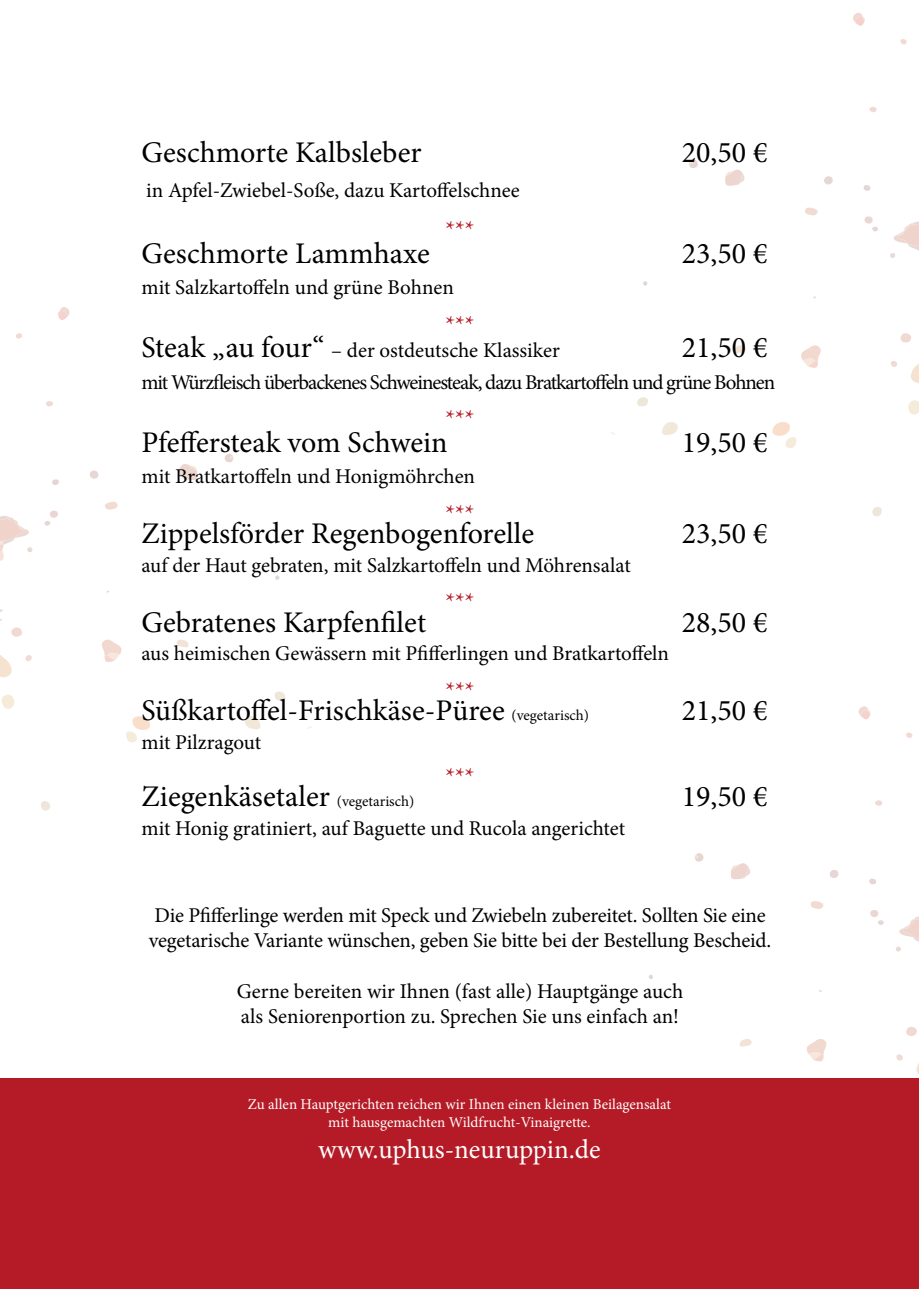
<style>
.page{position:relative;width:919px;height:1289px;background:#fff}
.page>*{position:absolute;margin:0;border:0;box-sizing:border-box;transform-origin:0 0}
.t1{font:30px "Minion Pro";color:#000}
.t2{font:27px "Minion Pro";letter-spacing:-.005em;color:#fff}
.t3{font:24px "Minion Pro";color:#b51b26}
.t4{font:21px/25.2px "Minion Pro";letter-spacing:-.005em;color:#000}
.t5{font:21px "Minion Pro";letter-spacing:-.05em;color:#000}
.t6{font:15px/18px "Minion Pro";color:#fff;text-align:center}
.s1{font-size:30px}
.s2{font-size:15px}
</style>
<div class="page">
<svg style="left:0;top:655px;width:12px;height:22px"></svg>
<svg style="left:245px;top:716px;width:16px;height:13px"></svg>
<svg style="left:1px;top:694px;width:13px;height:14px"></svg>
<svg style="left:126px;top:716px;width:24px;height:26px"></svg>
<svg style="left:274px;top:691px;width:12px;height:9px"></svg>
<svg style="left:41px;top:801px;width:9px;height:9px"></svg>
<svg style="left:11px;top:627px;width:11px;height:9px"></svg>
<svg style="left:105px;top:502px;width:13px;height:7px"></svg>
<svg style="left:176px;top:639px;width:13px;height:8px"></svg>
<svg style="left:90px;top:470px;width:9px;height:8px"></svg>
<svg style="left:102px;top:639px;width:20px;height:23px"></svg>
<svg style="left:52px;top:479px;width:7px;height:6px"></svg>
<svg style="left:46px;top:401px;width:7px;height:5px"></svg>
<svg style="left:25px;top:655px;width:7px;height:6px"></svg>
<svg style="left:16px;top:333px;width:6px;height:5px"></svg>
<svg style="left:44px;top:510px;width:14px;height:15px"></svg>
<svg style="left:275px;top:575px;width:4px;height:5px"></svg>
<svg style="left:224px;top:453px;width:9px;height:9px"></svg>
<svg style="left:58px;top:307px;width:12px;height:13px"></svg>
<svg style="left:178px;top:464px;width:20px;height:16px"></svg>
<svg style="left:0;top:516px;width:32px;height:45px"></svg>
<svg style="left:916px;top:1065px;width:2px;height:9px"></svg>
<svg style="left:906px;top:1027px;width:11px;height:8px"></svg>
<svg style="left:810px;top:901px;width:13px;height:7px"></svg>
<svg style="left:740px;top:1039px;width:11px;height:7px"></svg>
<svg style="left:829px;top:870px;width:9px;height:8px"></svg>
<svg style="left:806px;top:1039px;width:21px;height:22px"></svg>
<svg style="left:869px;top:878px;width:7px;height:6px"></svg>
<svg style="left:875px;top:800px;width:7px;height:5px"></svg>
<svg style="left:896px;top:1054px;width:6px;height:6px"></svg>
<svg style="left:906px;top:732px;width:6px;height:6px"></svg>
<svg style="left:870px;top:910px;width:14px;height:15px"></svg>
<svg style="left:649px;top:975px;width:4px;height:4px"></svg>
<svg style="left:896px;top:917px;width:22px;height:34px"></svg>
<svg style="left:694px;top:853px;width:10px;height:8px"></svg>
<svg style="left:858px;top:706px;width:12px;height:13px"></svg>
<svg style="left:731px;top:863px;width:19px;height:16px"></svg>
<svg style="left:911px;top:364px;width:7px;height:19px"></svg>
<svg style="left:662px;top:422px;width:16px;height:13px"></svg>
<svg style="left:908px;top:400px;width:10px;height:14px"></svg>
<svg style="left:772px;top:422px;width:25px;height:26px"></svg>
<svg style="left:637px;top:397px;width:11px;height:9px"></svg>
<svg style="left:872px;top:507px;width:9px;height:9px"></svg>
<svg style="left:900px;top:333px;width:11px;height:9px"></svg>
<svg style="left:805px;top:207px;width:13px;height:8px"></svg>
<svg style="left:734px;top:345px;width:12px;height:8px"></svg>
<svg style="left:824px;top:176px;width:8px;height:8px"></svg>
<svg style="left:801px;top:345px;width:20px;height:23px"></svg>
<svg style="left:863px;top:185px;width:7px;height:6px"></svg>
<svg style="left:869px;top:107px;width:7px;height:5px"></svg>
<svg style="left:891px;top:361px;width:6px;height:6px"></svg>
<svg style="left:900px;top:39px;width:6px;height:5px"></svg>
<svg style="left:864px;top:216px;width:14px;height:15px"></svg>
<svg style="left:643px;top:281px;width:4px;height:4px"></svg>
<svg style="left:890px;top:221px;width:29px;height:37px"></svg>
<svg style="left:689px;top:159px;width:9px;height:9px"></svg>
<svg style="left:853px;top:13px;width:12px;height:13px"></svg>
<svg style="left:725px;top:170px;width:20px;height:16px"></svg>
<div style="left:0;top:1078px;width:918px;height:210px;background:#b51b26"></div>
<h1 class="t1" style="left:141px;top:132px;width:281px">Geschmorte Kalbsleber</h1>
<h1 class="t1" style="left:681px;top:132px;width:87px">20,50 €</h1>
<p class="t4" style="left:146px;top:177px;width:375px">in Apfel-Zwiebel-Soße, dazu Kartoffelschnee</p>
<p class="t3" style="left:445px;top:213px;width:31px">***</p>
<h1 class="t1" style="left:141px;top:233px;width:290px">Geschmorte Lammhaxe</h1>
<h1 class="t1" style="left:681px;top:233px;width:87px">23,50 €</h1>
<p class="t4" style="left:141px;top:275px;width:314px">mit Salzkartoffeln und grüne Bohnen</p>
<p class="t3" style="left:445px;top:308px;width:31px">***</p>
<p class="t4" style="left:141px;top:338px;width:420px"><span class="s1">Steak „au four“</span> – der ostdeutsche Klassiker</p>
<h1 class="t1" style="left:681px;top:327px;width:87px">21,50 €</h1>
<p class="t5" style="left:141px;top:368px;width:635px">mit Würzfleisch überbackenes Schweinesteak, dazu Bratkartoffeln und grüne Bohnen</p>
<p class="t3" style="left:445px;top:402px;width:31px">***</p>
<h1 class="t1" style="left:141px;top:422px;width:307px">Pfeffersteak vom Schwein</h1>
<h1 class="t1" style="left:681px;top:422px;width:87px">19,50 €</h1>
<p class="t4" style="left:141px;top:464px;width:335px">mit Bratkartoffeln und Honigmöhrchen</p>
<p class="t3" style="left:445px;top:497px;width:31px">***</p>
<h1 class="t1" style="left:141px;top:513px;width:394px">Zippelsförder Regenbogenforelle</h1>
<h1 class="t1" style="left:681px;top:513px;width:87px">23,50 €</h1>
<p class="t4" style="left:141px;top:552px;width:490px">auf der Haut gebraten, mit Salzkartoffeln und Möhrensalat</p>
<p class="t3" style="left:445px;top:585px;width:31px">***</p>
<h1 class="t1" style="left:141px;top:602px;width:286px">Gebratenes Karpfenfilet</h1>
<h1 class="t1" style="left:681px;top:602px;width:87px">28,50 €</h1>
<p class="t4" style="left:141px;top:641px;width:529px">aus heimischen Gewässern mit Pfifferlingen und Bratkartoffeln</p>
<p class="t3" style="left:445px;top:674px;width:31px">***</p>
<h1 class="t1" style="left:141px;top:690px;width:449px">Süßkartoffel-Frischkäse-Püree <span class="s2">(vegetarisch)</span></h1>
<h1 class="t1" style="left:681px;top:690px;width:87px">21,50 €</h1>
<p class="t4" style="left:141px;top:729px;width:121px">mit Pilzragout</p>
<p class="t3" style="left:445px;top:759px;width:31px">***</p>
<h1 class="t1" style="left:141px;top:776px;width:274px">Ziegenkäsetaler <span class="s2">(vegetarisch)</span></h1>
<h1 class="t1" style="left:681px;top:776px;width:87px">19,50 €</h1>
<p class="t4" style="left:141px;top:815px;width:485px">mit Honig gratiniert, auf Baguette und Rucola angerichtet</p>
<p class="t4" style="left:149px;top:902px;width:623px">Die Pfifferlinge werden mit Speck und Zwiebeln zubereitet. Sollten Sie eine vegetarische Variante wünschen, geben Sie bitte bei der Bestellung Bescheid.</p>
<p class="t4" style="left:237px;top:978px;width:448px">Gerne bereiten wir Ihnen (fast alle) Hauptgänge auch als Seniorenportion zu. Sprechen Sie uns einfach an!</p>
<p class="t6" style="left:248px;top:1095px;width:424px">Zu allen Hauptgerichten reichen wir Ihnen einen kleinen Beilagensalat mit hausgemachten Wildfrucht-Vinaigrette.</p>
<p class="t2" style="left:318px;top:1131px;width:284px">www.uphus-neuruppin.de</p>
</div>
